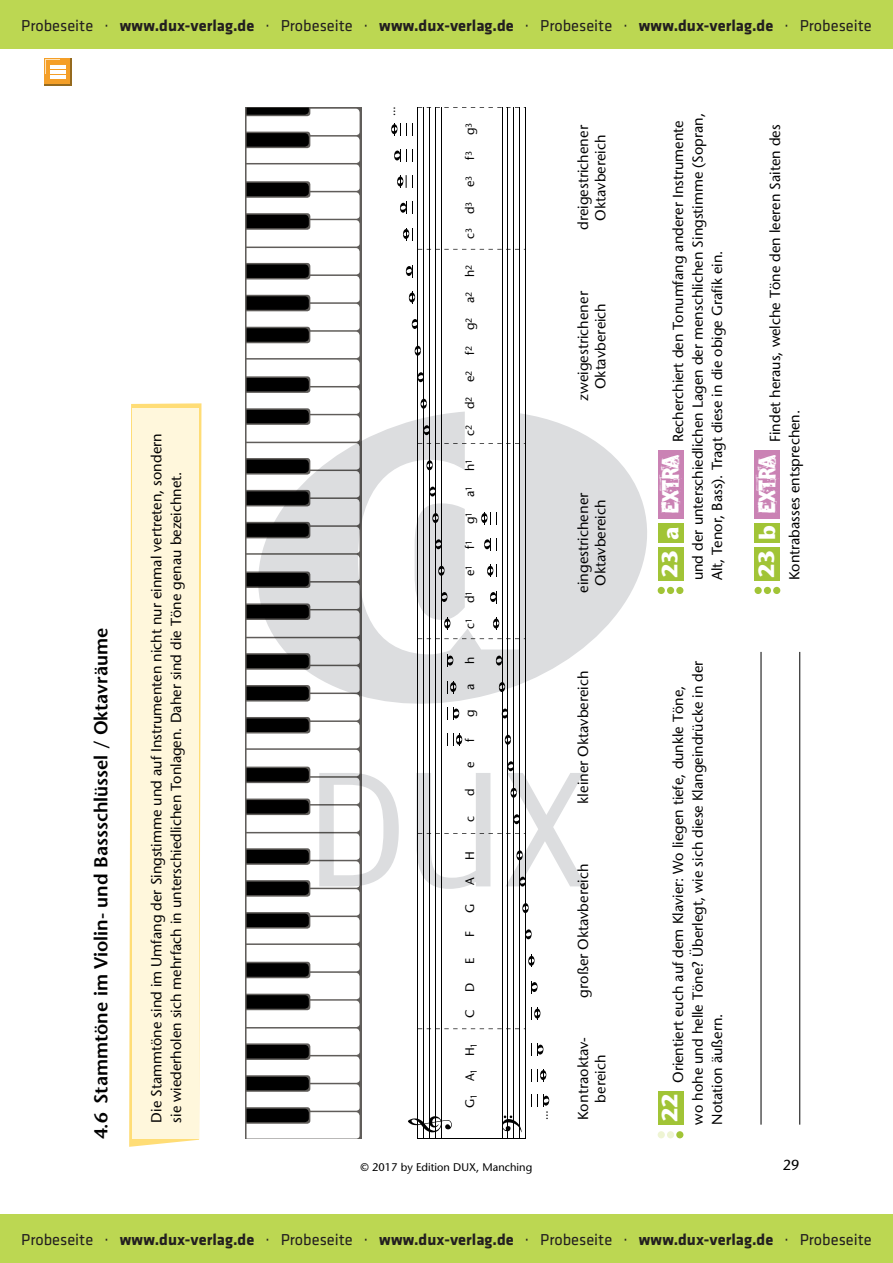
<style>
.page{position:relative;width:893px;height:1263px;background:#fff}
.page>*{position:absolute;margin:0;border:0;box-sizing:border-box;transform-origin:0 0}
.t1{font:600 18.75px "Stone Sans";color:#000}
.t2{font:700 16.35px "Klavika";color:#231f20}
.t3{font:14.55px/19.4px "Stone Sans";color:#000}
.t4{font:14.55px/17.4px "Stone Sans ITCTT Medium";color:#000;text-align:center}
.t5{font:12.45px "Stone Sans ITCTT Medium";color:#000}
.t6{font:500 11.85px "Stone Sans EF";color:#000}
.t7{font:11.1px "Stone Sans";color:#000}
.s1{font-weight:400}
</style>
<div class="page">
<svg style="left:586px;top:436px;width:78px;height:209px;fill:#dcdddf"></svg>
<div style="left:0;top:0;width:893px;height:49px;background:#bcd752"></div>
<div style="left:0;top:1214px;width:893px;height:49px;background:#bcd752"></div>
<hr style="left:761px;top:652px;width:1px;height:473px;background:#000">
<hr style="left:799px;top:652px;width:1px;height:473px;background:#000">
<div style="left:658px;top:1091px;width:25px;height:34px;background:#a1c436"></div>
<div style="left:658px;top:1131px;width:7px;height:7px;background:#eef4d3;border-radius:50%"></div>
<div style="left:676px;top:1131px;width:7px;height:7px;background:#a1c436;border-radius:50%"></div>
<div style="left:667px;top:1131px;width:7px;height:7px;background:#eef4d3;border-radius:50%"></div>
<div style="left:658px;top:547px;width:25px;height:33px;background:#a1c436"></div>
<div style="left:658px;top:523px;width:25px;height:20px;background:#a1c436"></div>
<div style="left:658px;top:450px;width:25px;height:69px;background:#ca82b4"></div>
<div style="left:755px;top:547px;width:25px;height:33px;background:#a1c436"></div>
<div style="left:755px;top:523px;width:25px;height:20px;background:#a1c436"></div>
<div style="left:755px;top:450px;width:25px;height:69px;background:#ca82b4"></div>
<div style="left:658px;top:587px;width:7px;height:7px;background:#a1c436;border-radius:50%"></div>
<div style="left:676px;top:587px;width:7px;height:7px;background:#a1c436;border-radius:50%"></div>
<div style="left:667px;top:587px;width:7px;height:7px;background:#a1c436;border-radius:50%"></div>
<div style="left:754px;top:587px;width:8px;height:7px;background:#a1c436;border-radius:50%"></div>
<div style="left:773px;top:587px;width:7px;height:7px;background:#a1c436;border-radius:50%"></div>
<div style="left:764px;top:587px;width:7px;height:7px;background:#a1c436;border-radius:50%"></div>
<svg style="left:129px;top:403px;width:72px;height:744px"></svg>
<div style="left:132px;top:408px;width:66px;height:731px;background:#fff7dc"></div>
<hr style="left:418px;top:1138px;width:108px;height:1px;background:#000">
<hr style="left:417px;top:107px;width:1px;height:1032px;background:#000">
<svg style="left:247px;top:107px;width:339px;height:1031px"></svg>
<svg style="left:44px;top:59px;width:28px;height:27px"></svg>
<p class="t2" style="left:21px;top:16px;width:852px"><span class="s1">Probeseite ·</span> www.dux-verlag.de <span class="s1">· Probeseite ·</span> www.dux-verlag.de <span class="s1">· Probeseite ·</span> www.dux-verlag.de <span class="s1">· Probeseite</span></p>
<p class="t1" style="left:89px;top:1139px;width:513px;rotate:-90deg">4.6 Stammtöne im Violin- und Bassschlüssel / Oktavräume</p>
<p class="t3" style="left:147px;top:1122px;width:690px;rotate:-90deg">Die Stammtöne sind im Umfang der Singstimme und auf Instrumenten nicht nur einmal vertreten, sondern sie wiederholen sich mehrfach in unterschiedlichen Tonlagen. Daher sind die Töne genau bezeichnet.</p>
<p class="t6" style="left:384px;top:116px;width:11px;rotate:-90deg">…</p>
<p class="t5" style="left:462px;top:135px;width:14px;rotate:-90deg">g<sup>3</sup></p>
<p class="t5" style="left:462px;top:160px;width:10px;rotate:-90deg">f<sup>3</sup></p>
<p class="t5" style="left:462px;top:239px;width:65px;rotate:-90deg">c<sup>3</sup> d<sup>3</sup> e<sup>3</sup></p>
<p class="t5" style="left:462px;top:330px;width:67px;rotate:-90deg">g<sup>2</sup> a<sup>2</sup> h<sup>2</sup></p>
<p class="t5" style="left:462px;top:355px;width:10px;rotate:-90deg">f<sup>2</sup></p>
<p class="t5" style="left:462px;top:436px;width:66px;rotate:-90deg">c<sup>2</sup> d<sup>2</sup> e<sup>2</sup></p>
<p class="t5" style="left:462px;top:524px;width:67px;rotate:-90deg">g<sup>1</sup> a<sup>1</sup> h<sup>1</sup></p>
<p class="t5" style="left:462px;top:549px;width:10px;rotate:-90deg">f<sup>1</sup></p>
<p class="t5" style="left:462px;top:629px;width:65px;rotate:-90deg">c<sup>1</sup> d<sup>1</sup> e<sup>1</sup></p>
<p class="t5" style="left:462px;top:664px;width:9px;rotate:-90deg">h</p>
<p class="t5" style="left:462px;top:690px;width:8px;rotate:-90deg">a</p>
<p class="t5" style="left:462px;top:717px;width:9px;rotate:-90deg">g</p>
<p class="t5" style="left:462px;top:742px;width:5px;rotate:-90deg">f</p>
<p class="t5" style="left:462px;top:768px;width:8px;rotate:-90deg">e</p>
<p class="t5" style="left:462px;top:796px;width:9px;rotate:-90deg">d</p>
<p class="t5" style="left:462px;top:822px;width:7px;rotate:-90deg">c</p>
<p class="t5" style="left:462px;top:860px;width:10px;rotate:-90deg">H</p>
<p class="t5" style="left:462px;top:885px;width:9px;rotate:-90deg">A</p>
<p class="t5" style="left:462px;top:913px;width:11px;rotate:-90deg">G</p>
<p class="t5" style="left:462px;top:937px;width:8px;rotate:-90deg">F</p>
<p class="t5" style="left:462px;top:964px;width:8px;rotate:-90deg">E</p>
<p class="t5" style="left:462px;top:992px;width:11px;rotate:-90deg">D</p>
<p class="t5" style="left:462px;top:1018px;width:10px;rotate:-90deg">C</p>
<p class="t5" style="left:462px;top:1108px;width:67px;rotate:-90deg">G<sub>1</sub> A<sub>1</sub> H<sub>1</sub></p>
<p class="t4" style="left:574px;top:230px;width:106px;rotate:-90deg">dreigestrichener<br>Oktavbereich</p>
<p class="t4" style="left:574px;top:401px;width:111px;rotate:-90deg">zweigestrichener<br>Oktavbereich</p>
<p class="t4" style="left:574px;top:592px;width:101px;rotate:-90deg">eingestrichener<br>Oktavbereich</p>
<p class="t6" style="left:537px;top:1120px;width:11px;rotate:-90deg">…</p>
<p class="t4" style="left:574px;top:804px;width:135px;rotate:-90deg">kleiner Oktavbereich</p>
<p class="t4" style="left:574px;top:998px;width:135px;rotate:-90deg">großer Oktavbereich</p>
<p class="t4" style="left:574px;top:1120px;width:85px;rotate:-90deg">Kontraoktav&shy;bereich</p>
<p class="t3" style="left:668px;top:580px;width:469px;rotate:-90deg"><sup>23</sup> <sup>a</sup> <sup>EXTRA</sup> Recherchiert den Tonumfang anderer Instrumente und der unterschiedlichen Lagen der menschlichen Singstimme (Sopran,<br>Alt, Tenor, Bass). Tragt diese in die obige Grafik ein.</p>
<p class="t3" style="left:765px;top:580px;width:457px;rotate:-90deg"><sup>23</sup> <sup>b</sup> <sup>EXTRA</sup> Findet heraus, welche Töne den leeren Saiten des<br>Kontrabasses entsprechen.</p>
<p class="t3" style="left:668px;top:1125px;width:466px;rotate:-90deg"><sup>22</sup> Orientiert euch auf dem Klavier: Wo liegen tiefe, dunkle Töne,<br>wo hohe und helle Töne? Überlegt, wie sich diese Klangeindrücke in der<br>Notation äußern.</p>
<p class="t7" style="left:361px;top:1160px;width:173px">© 2017 by Edition DUX, Manching</p>
<p class="t3" style="left:783px;top:1155px;width:18px">29</p>
<p class="t2" style="left:21px;top:1230px;width:852px"><span class="s1">Probeseite ·</span> www.dux-verlag.de <span class="s1">· Probeseite ·</span> www.dux-verlag.de <span class="s1">· Probeseite ·</span> www.dux-verlag.de <span class="s1">· Probeseite</span></p>
</div>
